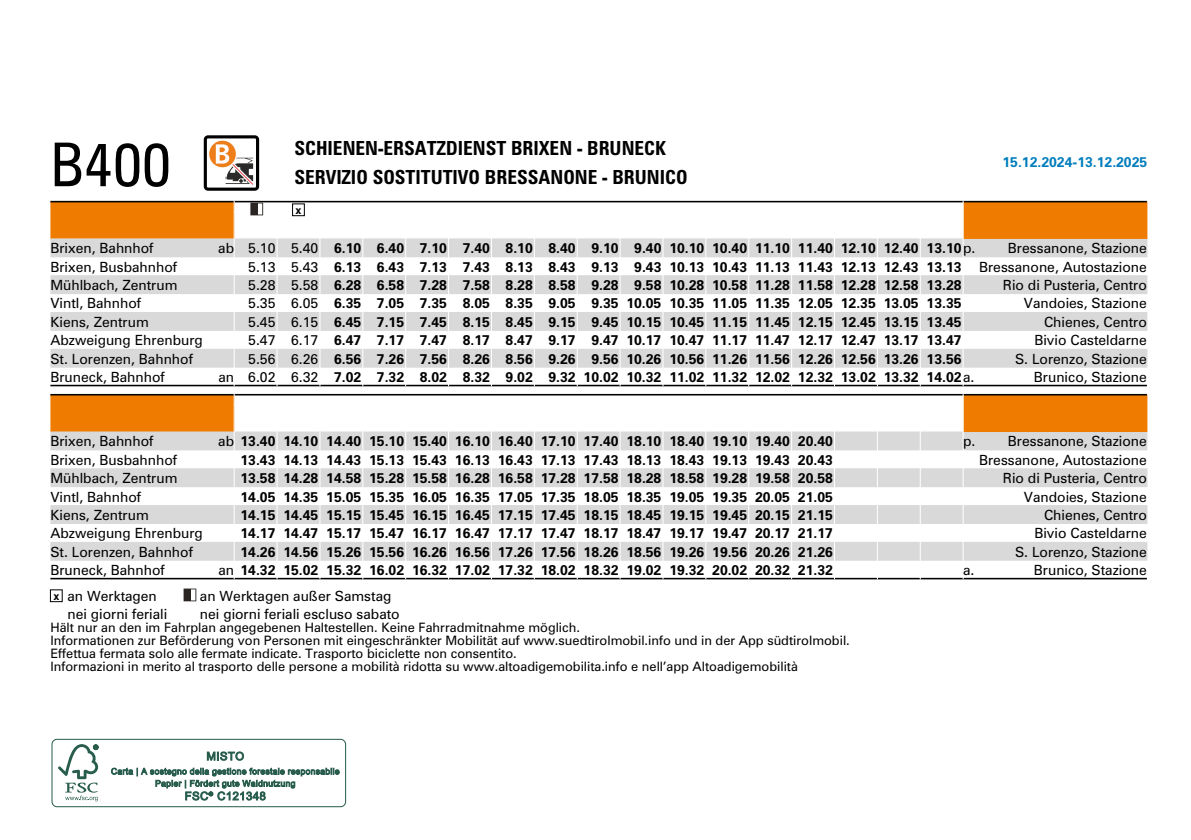
<style>
.page{position:relative;width:1191px;height:840px;background:#fff}
.page>*{position:absolute;margin:0;border:0;box-sizing:border-box;transform-origin:0 0}
.t1{font:condensed 60.4px "Zurich BT";color:#000}
.t2{font:700 condensed 19.4px/28.8px "Zurich BT";color:#000}
.t3{font:700 14px/18.4px "Zurich BT";color:#000;text-align:justify}
.t4{font:14px/18.4px "Zurich BT";color:#000}
.t5{font:700 14px "Zurich BT";color:#007dbc}
.t6{font:13px/13px "Zurich BT";color:#000}
.t7{font:700 10.8px "Helvetica";color:#000}
.s1{font-weight:400}
.s2{font-family:"Helvetica";font-weight:700;font-size:10.8px}
</style>
<div class="page">
<div style="left:50px;top:275px;width:1097px;height:19px;background:#d9d9d9"></div>
<div style="left:50px;top:312px;width:1097px;height:19px;background:#d9d9d9"></div>
<div style="left:50px;top:349px;width:1097px;height:18px;background:#d9d9d9"></div>
<hr style="left:50px;top:384px;width:1096px;height:2px;background:#000">
<hr style="left:234px;top:201px;width:1px;height:185px;background:#fff">
<hr style="left:276px;top:228px;width:1px;height:158px;background:#fff">
<hr style="left:319px;top:228px;width:1px;height:158px;background:#fff">
<hr style="left:362px;top:228px;width:1px;height:158px;background:#fff">
<hr style="left:405px;top:228px;width:1px;height:158px;background:#fff">
<hr style="left:448px;top:228px;width:1px;height:158px;background:#fff">
<hr style="left:491px;top:228px;width:1px;height:158px;background:#fff">
<hr style="left:534px;top:228px;width:1px;height:158px;background:#fff">
<hr style="left:576px;top:228px;width:2px;height:158px;background:#fff">
<hr style="left:619px;top:228px;width:1px;height:158px;background:#fff">
<hr style="left:662px;top:228px;width:1px;height:158px;background:#fff">
<hr style="left:705px;top:228px;width:1px;height:158px;background:#fff">
<hr style="left:748px;top:228px;width:1px;height:158px;background:#fff">
<hr style="left:791px;top:228px;width:1px;height:158px;background:#fff">
<hr style="left:834px;top:228px;width:1px;height:158px;background:#fff">
<hr style="left:877px;top:228px;width:1px;height:158px;background:#fff">
<hr style="left:919px;top:228px;width:1px;height:158px;background:#fff">
<hr style="left:962px;top:201px;width:1px;height:185px;background:#fff">
<div style="left:50px;top:468px;width:1097px;height:19px;background:#d9d9d9"></div>
<div style="left:50px;top:505px;width:1097px;height:18px;background:#d9d9d9"></div>
<div style="left:50px;top:542px;width:1097px;height:18px;background:#d9d9d9"></div>
<svg style="left:50px;top:394px;width:1097px;height:56px"></svg>
<hr style="left:50px;top:394px;width:1096px;height:1px;background:#000">
<hr style="left:50px;top:577px;width:1096px;height:2px;background:#000">
<hr style="left:234px;top:394px;width:1px;height:185px;background:#fff">
<hr style="left:276px;top:421px;width:1px;height:158px;background:#fff">
<hr style="left:319px;top:421px;width:1px;height:158px;background:#fff">
<hr style="left:362px;top:421px;width:1px;height:158px;background:#fff">
<hr style="left:405px;top:421px;width:1px;height:158px;background:#fff">
<hr style="left:448px;top:421px;width:1px;height:158px;background:#fff">
<hr style="left:491px;top:421px;width:1px;height:158px;background:#fff">
<hr style="left:534px;top:421px;width:1px;height:158px;background:#fff">
<hr style="left:576px;top:421px;width:2px;height:158px;background:#fff">
<hr style="left:619px;top:421px;width:1px;height:158px;background:#fff">
<hr style="left:662px;top:421px;width:1px;height:158px;background:#fff">
<hr style="left:705px;top:421px;width:1px;height:158px;background:#fff">
<hr style="left:748px;top:421px;width:1px;height:158px;background:#fff">
<hr style="left:791px;top:421px;width:1px;height:158px;background:#fff">
<hr style="left:834px;top:421px;width:1px;height:158px;background:#fff">
<hr style="left:877px;top:421px;width:1px;height:158px;background:#fff">
<hr style="left:919px;top:421px;width:1px;height:158px;background:#fff">
<hr style="left:962px;top:394px;width:1px;height:185px;background:#fff">
<svg style="left:50px;top:201px;width:1097px;height:56px"></svg>
<div style="left:251px;top:203px;width:6px;height:12px;background:#2a2422"></div>
<div style="left:292px;top:203px;width:13px;height:13px;border:1px solid #000"></div>
<svg style="left:184px;top:588px;width:12px;height:13px"></svg>
<div style="left:184px;top:588px;width:6px;height:12px;background:#2a2422"></div>
<svg style="left:204px;top:135px;width:55px;height:56px"></svg>
<div style="left:51px;top:738px;width:295px;height:68px;border:1px solid #285c4d;border-radius:5px"></div>
<svg style="left:58px;top:744px;width:40px;height:56px"></svg>
<svg style="left:207px;top:751px;width:37px;height:9px"></svg>
<svg style="left:111px;top:767px;width:228px;height:33px"></svg>
<h1 class="t1" style="left:50px;top:130px;width:122px">B400</h1>
<h2 class="t2" style="left:294px;top:134px;width:395px">SCHIENEN-ERSATZDIENST BRIXEN - BRUNECK<br>SERVIZIO SOSTITUTIVO BRESSANONE - BRUNICO</h2>
<p class="t5" style="left:1002px;top:154px;width:146px">15.12.2024-13.12.2025</p>
<p class="t4" style="left:50px;top:240px;width:105px">Brixen, Bahnhof</p>
<p class="t4" style="left:218px;top:240px;width:17px">ab</p>
<p class="t4" style="left:50px;top:258px;width:154px">Brixen, Busbahnhof<br>Mühlbach, Zentrum<br>Vintl, Bahnhof<br>Kiens, Zentrum<br>Abzweigung Ehrenburg<br>St. Lorenzen, Bahnhof<br>Bruneck, Bahnhof</p>
<p class="t4" style="left:218px;top:369px;width:17px">an</p>
<p class="t4" style="left:248px;top:240px;width:29px;text-align:justify">5.10<br>5.13<br>5.28<br>5.35<br>5.45<br>5.47<br>5.56<br>6.02</p>
<p class="t7" style="left:295px;top:204px;width:7px">x</p>
<p class="t4" style="left:291px;top:240px;width:29px;text-align:justify">5.40<br>5.43<br>5.58<br>6.05<br>6.15<br>6.17<br>6.26<br>6.32</p>
<p class="t3" style="left:334px;top:239px;width:29px">6.10<br>6.13<br>6.28<br>6.35<br>6.45<br>6.47<br>6.56<br>7.02</p>
<p class="t3" style="left:377px;top:239px;width:29px">6.40<br>6.43<br>6.58<br>7.05<br>7.15<br>7.17<br>7.26<br>7.32</p>
<p class="t3" style="left:420px;top:239px;width:29px">7.10<br>7.13<br>7.28<br>7.35<br>7.45<br>7.47<br>7.56<br>8.02</p>
<p class="t3" style="left:463px;top:239px;width:29px">7.40<br>7.43<br>7.58<br>8.05<br>8.15<br>8.17<br>8.26<br>8.32</p>
<p class="t3" style="left:505px;top:239px;width:29px">8.10<br>8.13<br>8.28<br>8.35<br>8.45<br>8.47<br>8.56<br>9.02</p>
<p class="t3" style="left:548px;top:239px;width:29px">8.40<br>8.43<br>8.58<br>9.05<br>9.15<br>9.17<br>9.26<br>9.32</p>
<p class="t3" style="left:583px;top:239px;width:36px;text-align:center">9.10<br>9.13<br>9.28<br>9.35<br>9.45<br>9.47<br>9.56<br>10.02</p>
<p class="t3" style="left:626px;top:239px;width:36px;text-align:center">9.40<br>9.43<br>9.58<br>10.05<br>10.15<br>10.17<br>10.26<br>10.32</p>
<p class="t3" style="left:669px;top:239px;width:36px">10.10<br>10.13<br>10.28<br>10.35<br>10.45<br>10.47<br>10.56<br>11.02</p>
<p class="t3" style="left:712px;top:239px;width:36px">10.40<br>10.43<br>10.58<br>11.05<br>11.15<br>11.17<br>11.26<br>11.32</p>
<p class="t3" style="left:755px;top:239px;width:36px">11.10<br>11.13<br>11.28<br>11.35<br>11.45<br>11.47<br>11.56<br>12.02</p>
<p class="t3" style="left:798px;top:239px;width:36px">11.40<br>11.43<br>11.58<br>12.05<br>12.15<br>12.17<br>12.26<br>12.32</p>
<p class="t3" style="left:841px;top:239px;width:36px">12.10<br>12.13<br>12.28<br>12.35<br>12.45<br>12.47<br>12.56<br>13.02</p>
<p class="t3" style="left:883px;top:239px;width:36px">12.40<br>12.43<br>12.58<br>13.05<br>13.15<br>13.17<br>13.26<br>13.32</p>
<p class="t3" style="left:926px;top:239px;width:50px;text-align:left">13.10<span class="s1">p.<br></span>13.13<br>13.28<br>13.35<br>13.45<br>13.47<br>13.56<br>14.02<span class="s1">a.</span></p>
<p class="t4" style="left:979px;top:240px;width:169px;text-align:right">Bressanone, Stazione<br>Bressanone, Autostazione<br>Rio di Pusteria, Centro<br>Vandoies, Stazione<br>Chienes, Centro<br>Bivio Casteldarne<br>S. Lorenzo, Stazione<br>Brunico, Stazione</p>
<p class="t4" style="left:50px;top:433px;width:105px">Brixen, Bahnhof</p>
<p class="t4" style="left:218px;top:433px;width:17px">ab</p>
<p class="t4" style="left:50px;top:451px;width:154px">Brixen, Busbahnhof<br>Mühlbach, Zentrum<br>Vintl, Bahnhof<br>Kiens, Zentrum<br>Abzweigung Ehrenburg<br>St. Lorenzen, Bahnhof<br>Bruneck, Bahnhof</p>
<p class="t4" style="left:218px;top:562px;width:17px">an</p>
<p class="t3" style="left:240px;top:432px;width:36px">13.40<br>13.43<br>13.58<br>14.05<br>14.15<br>14.17<br>14.26<br>14.32</p>
<p class="t3" style="left:283px;top:432px;width:36px">14.10<br>14.13<br>14.28<br>14.35<br>14.45<br>14.47<br>14.56<br>15.02</p>
<p class="t3" style="left:326px;top:432px;width:36px">14.40<br>14.43<br>14.58<br>15.05<br>15.15<br>15.17<br>15.26<br>15.32</p>
<p class="t3" style="left:369px;top:432px;width:36px">15.10<br>15.13<br>15.28<br>15.35<br>15.45<br>15.47<br>15.56<br>16.02</p>
<p class="t3" style="left:412px;top:432px;width:36px">15.40<br>15.43<br>15.58<br>16.05<br>16.15<br>16.17<br>16.26<br>16.32</p>
<p class="t3" style="left:455px;top:432px;width:36px">16.10<br>16.13<br>16.28<br>16.35<br>16.45<br>16.47<br>16.56<br>17.02</p>
<p class="t3" style="left:498px;top:432px;width:36px">16.40<br>16.43<br>16.58<br>17.05<br>17.15<br>17.17<br>17.26<br>17.32</p>
<p class="t3" style="left:541px;top:432px;width:36px">17.10<br>17.13<br>17.28<br>17.35<br>17.45<br>17.47<br>17.56<br>18.02</p>
<p class="t3" style="left:583px;top:432px;width:36px">17.40<br>17.43<br>17.58<br>18.05<br>18.15<br>18.17<br>18.26<br>18.32</p>
<p class="t3" style="left:626px;top:432px;width:36px">18.10<br>18.13<br>18.28<br>18.35<br>18.45<br>18.47<br>18.56<br>19.02</p>
<p class="t3" style="left:669px;top:432px;width:36px">18.40<br>18.43<br>18.58<br>19.05<br>19.15<br>19.17<br>19.26<br>19.32</p>
<p class="t3" style="left:712px;top:432px;width:36px">19.10<br>19.13<br>19.28<br>19.35<br>19.45<br>19.47<br>19.56<br>20.02</p>
<p class="t3" style="left:755px;top:432px;width:36px">19.40<br>19.43<br>19.58<br>20.05<br>20.15<br>20.17<br>20.26<br>20.32</p>
<p class="t3" style="left:798px;top:432px;width:36px">20.40<br>20.43<br>20.58<br>21.05<br>21.15<br>21.17<br>21.26<br>21.32</p>
<p class="t4" style="left:1008px;top:433px;width:140px">Bressanone, Stazione</p>
<p class="t4" style="left:963px;top:433px;width:14px">p.</p>
<p class="t4" style="left:979px;top:451px;width:169px;text-align:right">Bressanone, Autostazione<br>Rio di Pusteria, Centro<br>Vandoies, Stazione<br>Chienes, Centro<br>Bivio Casteldarne<br>S. Lorenzo, Stazione<br>Brunico, Stazione</p>
<p class="t4" style="left:963px;top:562px;width:13px">a.</p>
<p class="t4" style="left:67px;top:587px;width:101px;text-indent:-14px"><span class="s2">x</span> an Werktagen nei giorni feriali</p>
<p class="t4" style="left:200px;top:587px;width:201px">an Werktagen außer Samstag nei giorni feriali escluso sabato</p>
<p class="t6" style="left:50px;top:621px;width:801px">Hält nur an den im Fahrplan angegebenen Haltestellen. Keine Fahrradmitnahme möglich.<br>Informationen zur Beförderung von Personen mit eingeschränkter Mobilität auf www.suedtirolmobil.info und in der App südtirolmobil.<br>Effettua fermata solo alle fermate indicate. Trasporto biciclette non consentito.<br>Informazioni in merito al trasporto delle persone a mobilità ridotta su www.altoadigemobilita.info e nell’app Altoadigemobilità</p>
</div>
